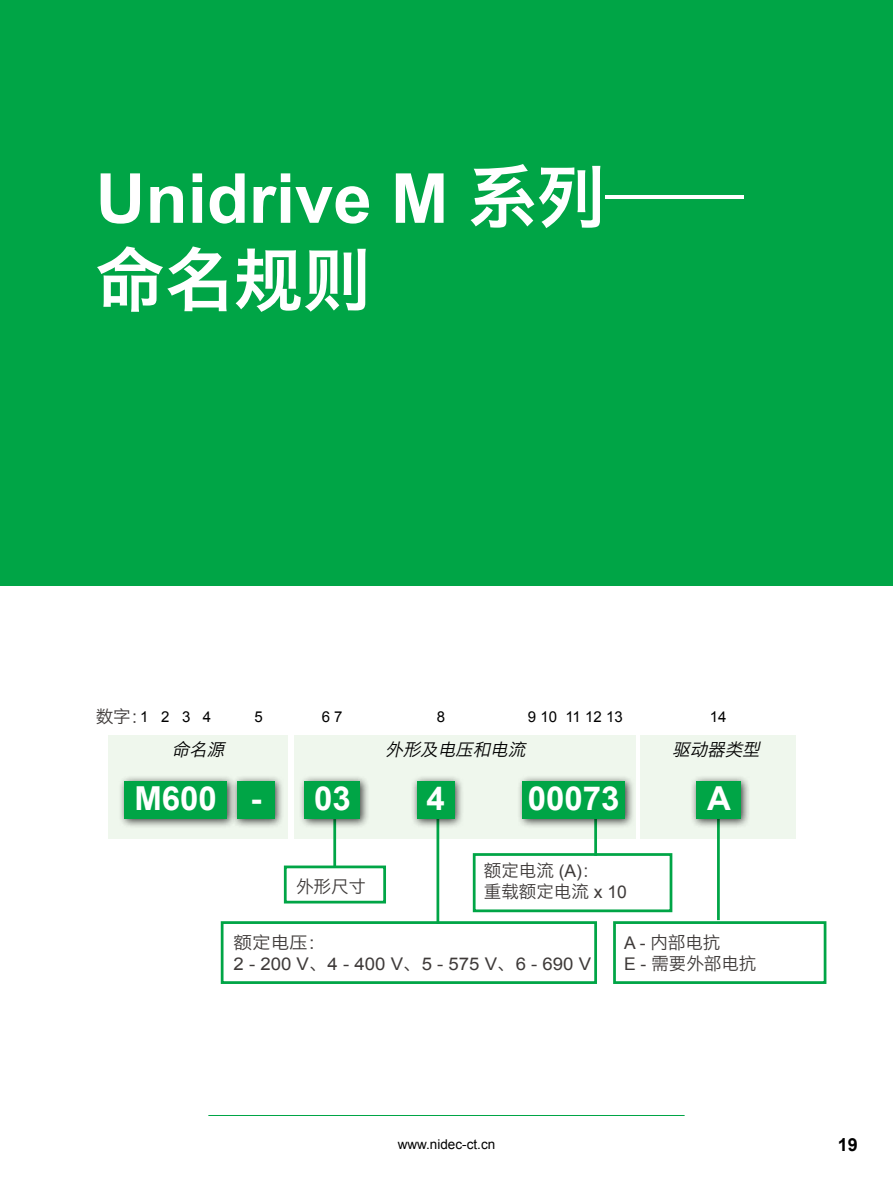
<style>
.page{position:relative;width:893px;height:1191px;background:#fff}
.page>*{position:absolute;margin:0;border:0;box-sizing:border-box;transform-origin:0 0}
.t1{font:700 69px "Arial";color:#fff}
.t2{font:69px "Hiragino Sans GB W6";color:#fff}
.t3{font:700 33px "Arial";color:#fff}
.t4{font:700 18px "Arial";color:#000}
.t5{font:17.55px/21px "Hiragino Sans GB W3";color:#3e3a39}
.t6{font:17.55px "Arial";color:#3e3a39;scale:1.06 1}
.t7{font:italic 17.55px "Hiragino Sans GB W3";color:#000}
.t8{font:17.55px "Hiragino Sans GB W3";color:#3e3a39;scale:1.06 1}
.t9{font:15px "Arial";color:#000}
.t10{font:13.5px "Arial";color:#000}
.s1{font-family:"Hiragino Sans GB W6";font-weight:400}
.s2{font-family:"Hiragino Sans GB W3";font-size:17.55px;color:#3e3a39}
.s3{font-family:"Arial"}
.s4{font-family:"Hiragino Sans GB W3"}
</style>
<div class="page">
<hr style="left:208px;top:1115px;width:477px;height:1px;background:#00a546">
<div style="left:221px;top:921px;width:376px;height:63px;border:3px solid #00a546"></div>
<div style="left:613px;top:921px;width:213px;height:63px;border:3px solid #00a546"></div>
<div style="left:473px;top:853px;width:199px;height:59px;border:3px solid #00a546"></div>
<div style="left:0;top:0;width:893px;height:585px;background:#00a546"></div>
<div style="left:294px;top:735px;width:341px;height:104px;background:#eff7ed"></div>
<div style="left:640px;top:735px;width:156px;height:104px;background:#eff7ed"></div>
<hr style="left:594px;top:818px;width:3px;height:38px;background:#00a546">
<hr style="left:717px;top:818px;width:3px;height:102px;background:#00a546">
<hr style="left:333px;top:819px;width:3px;height:48px;background:#00a546">
<hr style="left:436px;top:817px;width:3px;height:107px;background:#00a546">
<div style="left:108px;top:735px;width:180px;height:104px;background:#eff7ed"></div>
<div style="left:298px;top:774px;width:72px;height:55px;background:#000;opacity:.75"></div>
<div style="left:305px;top:781px;width:55px;height:38px;background:#00a546"></div>
<div style="left:516px;top:774px;width:119px;height:55px;background:#000;opacity:.75"></div>
<div style="left:522px;top:781px;width:103px;height:38px;background:#00a546"></div>
<div style="left:689px;top:774px;width:62px;height:55px;background:#000;opacity:.75"></div>
<div style="left:696px;top:781px;width:45px;height:38px;background:#00a546"></div>
<div style="left:411px;top:774px;width:54px;height:55px;background:#000;opacity:.75"></div>
<div style="left:417px;top:781px;width:37px;height:38px;background:#00a546"></div>
<div style="left:284px;top:865px;width:102px;height:38px;border:3px solid #00a546"></div>
<div style="left:118px;top:774px;width:119px;height:55px;background:#000;opacity:.75"></div>
<div style="left:125px;top:781px;width:102px;height:38px;background:#00a546"></div>
<div style="left:231px;top:774px;width:54px;height:55px;background:#000;opacity:.75"></div>
<div style="left:237px;top:781px;width:38px;height:38px;background:#00a546"></div>
<h1 class="t1" style="left:96px;top:153px;width:649px">Unidrive M <span class="s1">系列——</span></h1>
<h1 class="t2" style="left:96px;top:234px;width:277px">命名规则</h1>
<p class="t9" style="left:96px;top:707px;width:117px"><span class="s2">数字：</span>1 2 3 4</p>
<p class="t9" style="left:255px;top:707px;width:10px">5</p>
<p class="t9" style="left:322px;top:707px;width:22px">6 7</p>
<p class="t9" style="left:437px;top:707px;width:10px">8</p>
<p class="t9" style="left:528px;top:707px;width:96px">9 10 11 12 13</p>
<p class="t9" style="left:710px;top:707px;width:18px">14</p>
<p class="t7" style="left:172px;top:738px;width:59px">命名源</p>
<p class="t7" style="left:385px;top:738px;width:146px">外形及电压和电流</p>
<p class="t7" style="left:672px;top:738px;width:94px">驱动器类型</p>
<h2 class="t3" style="left:134px;top:776px;width:128px">M600 -</h2>
<h2 class="t3" style="left:314px;top:776px;width:38px">03</h2>
<h2 class="t3" style="left:426px;top:776px;width:20px">4</h2>
<h2 class="t3" style="left:528px;top:776px;width:93px">00073</h2>
<h2 class="t3" style="left:707px;top:776px;width:25px">A</h2>
<p class="t5" style="left:484px;top:860px;width:144px">额定电流 <span class="s3">(A)</span>：<br>重载额定电流 <span class="s3">x 10</span></p>
<p class="t5" style="left:624px;top:931px;width:134px"><span class="s3">A -</span> 内部电抗<br><span class="s3">E -</span> 需要外部电抗</p>
<p class="t5" style="left:296px;top:875px;width:72px">外形尺寸</p>
<p class="t8" style="left:234px;top:931px;width:89px">额定电压：</p>
<p class="t6" style="left:234px;top:952px;width:339px">2 - 200 V<span class="s4">、</span>4 - 400 V<span class="s4">、</span>5 - 575 V<span class="s4">、</span>6 - 690 V</p>
<p class="t10" style="left:398px;top:1135px;width:99px">www.nidec-ct.cn</p>
<p class="t4" style="left:838px;top:1133px;width:22px">19</p>
</div>
